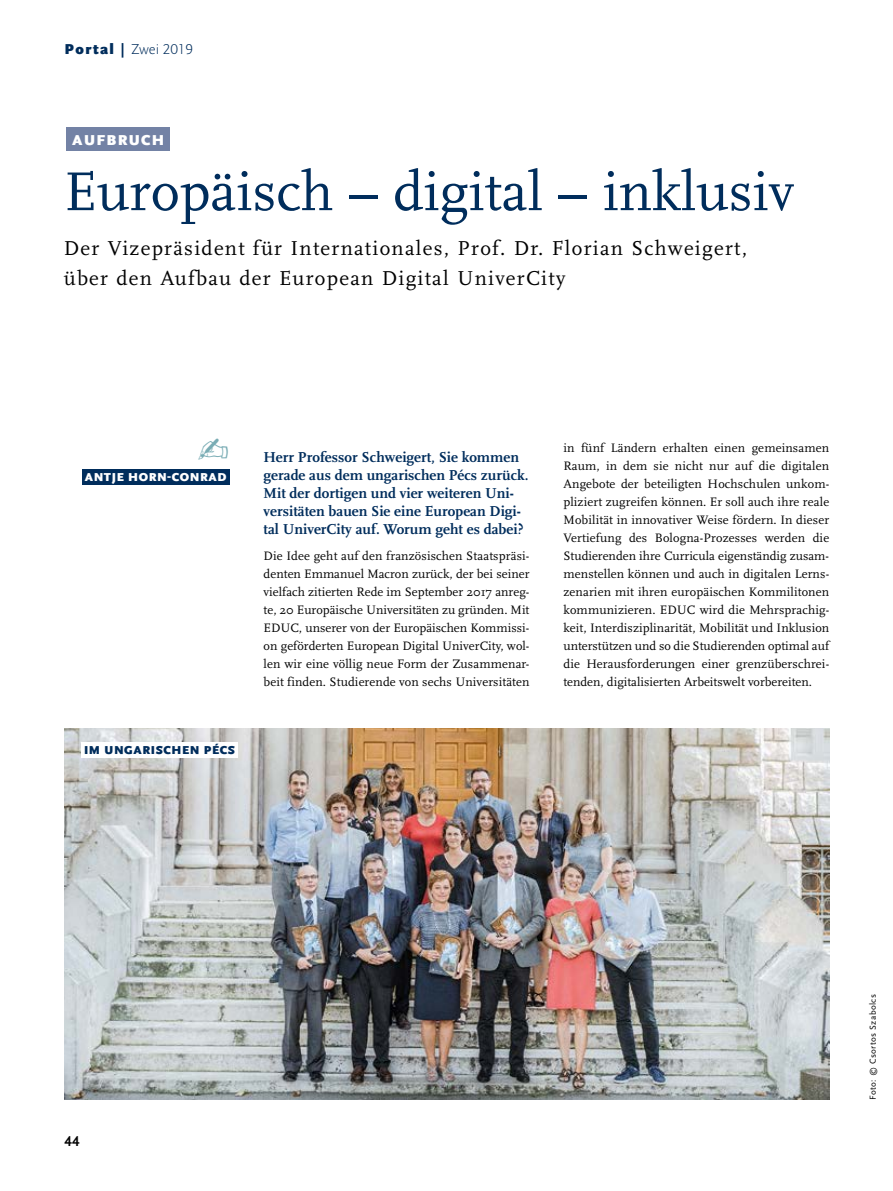
<style>
.page{position:relative;width:893px;height:1191px;background:#fff}
.page>*{position:absolute;margin:0;border:0;box-sizing:border-box;transform-origin:0 0}
.t1{font:57px "Scala";color:#002d5c}
.t2{font:21px/30px "Scala";letter-spacing:.06em;color:#000}
.t3{font:700 15px/18px "Scala";color:#002d5c}
.t4{font:300 15px "Scala Sans Pro";color:#002d5c}
.t5{font:900 15px "Scala Sans Pro";letter-spacing:.09em;color:#fff}
.t6{font:700 15px "Scala Sans Pro";color:#000}
.t7{font:12.75px/18px "Scala";letter-spacing:.005em;color:#000;text-align:justify}
.t8{font:900 12px "Scala Sans Pro";letter-spacing:.05em;color:#002d5c}
.t9{font:900 12px "Scala Sans Pro";letter-spacing:.05em;color:#fff}
.t10{font:9px "Scala Sans Pro";letter-spacing:.04em;color:#000}
.s1{font-weight:900}
.s2{font-weight:700}
</style>
<div class="page">
<div style="left:82px;top:470px;width:148px;height:15px;background:#002d5c"></div>
<div style="left:66px;top:127px;width:103px;height:24px;background:#7382a5"></div>
<img style="left:65px;top:728px;width:764px;height:372px">
<div style="left:81px;top:742px;width:157px;height:15px;background:#fff"></div>
<p class="t4" style="left:65px;top:40px;width:130px"><span class="s1">Portal</span> <span class="s2">|</span> Zwei 2019</p>
<p class="t5" style="left:72px;top:131px;width:94px">AUFBRUCH</p>
<h1 class="t1" style="left:64px;top:160px;width:732px">Europäisch – digital – inklusiv</h1>
<h2 class="t2" style="left:64px;top:234px;width:685px">Der Vizepräsident für Internationales, Prof. Dr. Florian Schweigert, über den Aufbau der European Digital UniverCity</h2>
<p class="t9" style="left:85px;top:470px;width:143px">ANTJE HORN-CONRAD</p>
<p class="t8" style="left:84px;top:743px;width:152px">IM UNGARISCHEN PÉCS</p>
<p class="t3" style="left:264px;top:448px;width:266px">Herr Professor Schweigert, Sie kommen gerade aus dem ungarischen Pécs zurück.<br>Mit der dortigen und vier weiteren Uni&shy;versitäten bauen Sie eine European Digi&shy;tal UniverCity auf. Worum geht es dabei?</p>
<p class="t7" style="left:264px;top:547px;width:267px">Die Idee geht auf den französischen Staatspräsi&shy;denten Emmanuel Macron zurück, der bei seiner vielfach zitierten Rede im September 2017 anreg&shy;te, 20 Europäische Universitäten zu gründen. Mit EDUC, unserer von der Europäischen Kommissi&shy;on geförderten European Digital UniverCity, wol&shy;len wir eine völlig neue Form der Zusammenar&shy;beit finden. Studierende von sechs Universitäten</p>
<p class="t7" style="left:563px;top:439px;width:267px">in fünf Ländern erhalten einen gemeinsamen Raum, in dem sie nicht nur auf die digitalen Angebote der beteiligten Hochschulen unkom&shy;pliziert zugreifen können. Er soll auch ihre reale Mobilität in innovativer Weise fördern. In dieser Vertiefung des Bologna-Prozesses werden die Studierenden ihre Curricula eigenständig zusam&shy;menstellen können und auch in digitalen Lerns&shy;zenarien mit ihren europäischen Kommilitonen kommunizieren. EDUC wird die Mehrsprachig&shy;keit, Interdisziplinarität, Mobilität und Inklusion unterstützen und so die Studierenden optimal auf die Herausforderungen einer grenzüberschrei&shy;tenden, digitalisierten Arbeitswelt vorbereiten.</p>
<p class="t6" style="left:65px;top:1132px;width:16px">44</p>
<p class="t10" style="left:868px;top:1100px;width:107px;rotate:-90deg">Foto: © Csortos Szabolcs</p>
</div>
